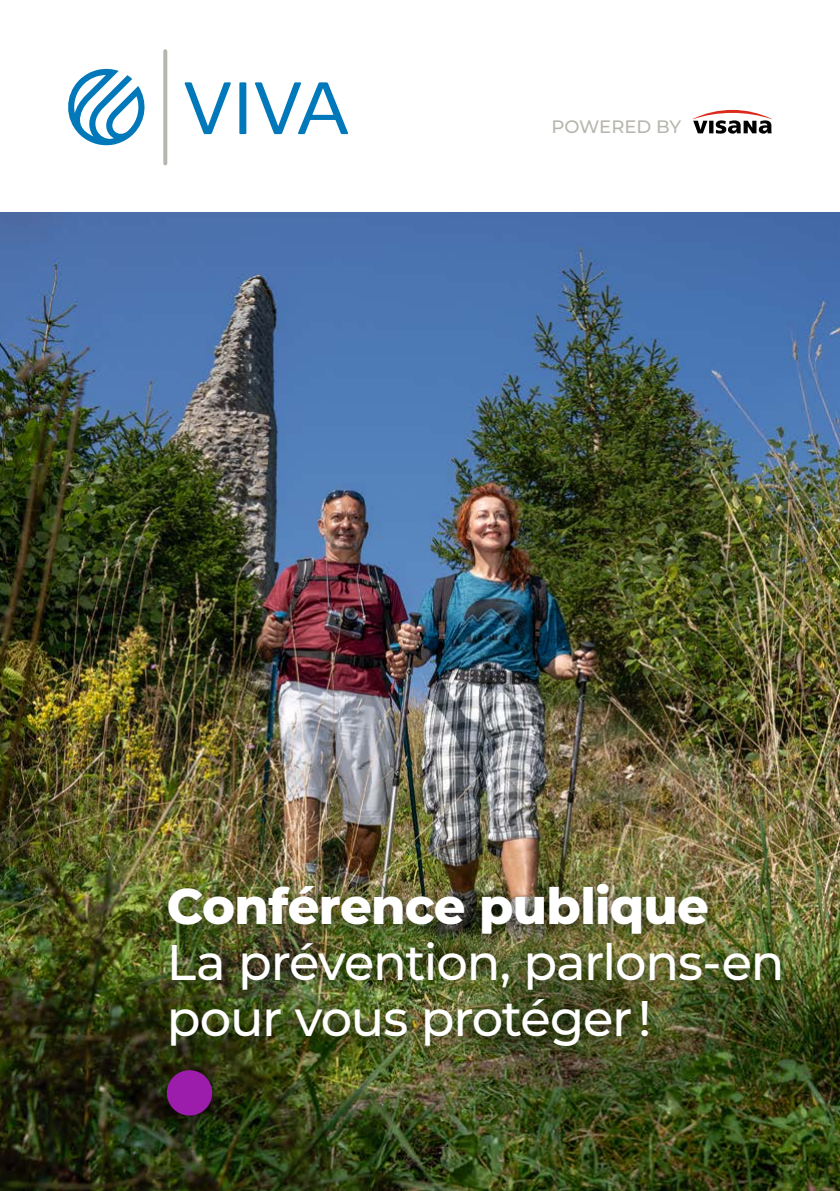
<style>
.page{position:relative;width:840px;height:1191px;background:#fff}
.page>*{position:absolute;margin:0;border:0;box-sizing:border-box;transform-origin:0 0}
.t1{font:500 50px/56px "Montserrat";letter-spacing:-.025em;color:#fff}
.t2{font:800 50px "Montserrat";letter-spacing:-.015em;color:#fff}
.t3{font:500 18px "Montserrat";color:#b7b6ae}
</style>
<div class="page">
<svg style="left:68px;top:68px;width:77px;height:78px"></svg>
<svg style="left:163px;top:49px;width:4px;height:116px"></svg>
<svg style="left:184px;top:82px;width:47px;height:52px"></svg>
<svg style="left:239px;top:82px;width:7px;height:52px"></svg>
<svg style="left:255px;top:82px;width:93px;height:52px"></svg>
<svg style="left:692px;top:110px;width:79px;height:24px"></svg>
<img style="left:0;top:213px;width:839px;height:978px">
<div style="left:148px;top:871px;width:650px;height:268px;background:#000;opacity:.55"></div>
<div style="left:167px;top:1070px;width:45px;height:45px;background:#9c1cab;border-radius:50%"></div>
<p class="t3" style="left:551px;top:114px;width:131px">POWERED BY</p>
<p class="t2" style="left:167px;top:869px;width:543px">Conférence publique</p>
<p class="t1" style="left:167px;top:932px;width:618px">La prévention, parlons-en pour vous protéger !</p>
</div>
